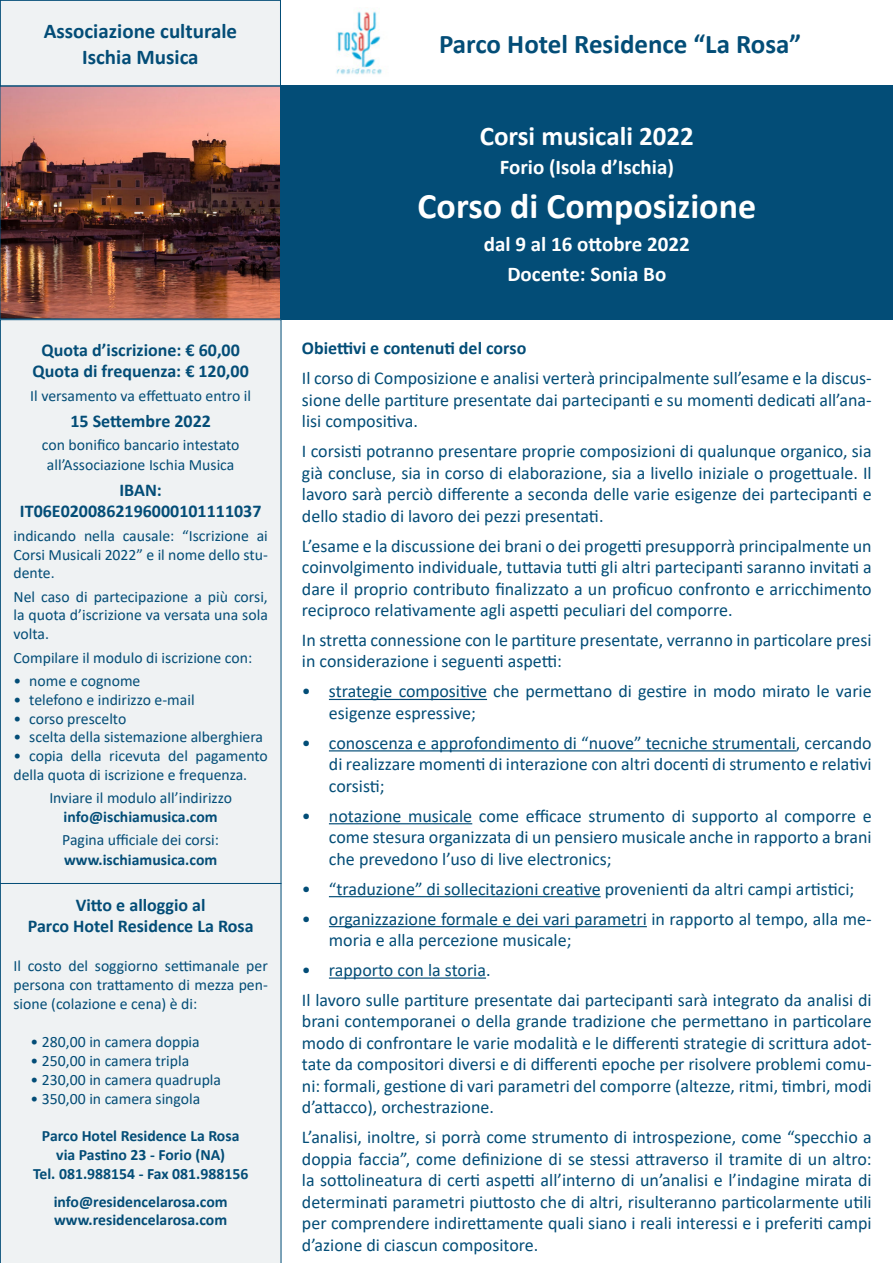
<style>
.page{position:relative;width:893px;height:1263px;background:#fff}
.page>*{position:absolute;margin:0;border:0;box-sizing:border-box;transform-origin:0 0}
.t1{font:700 36px "Calibri";color:#fff}
.t2{font:700 27px "Calibri";color:#034d77}
.t3{font:700 27px "Calibri";color:#fff}
.t4{font:700 21px "Calibri";color:#fff}
.t5{font:700 21px "Calibri";color:#034d77}
.t6{font:18px/21.5px "Calibri";color:#034d77;text-align:justify}
.t7{font:700 18px/21.6px "Calibri";color:#034d77;text-align:center}
.t8{font:15.75px/18.9px "Calibri";color:#034d77;text-align:justify}
.t9{font:700 15.75px "Calibri";color:#034d77}
</style>
<div class="page">
<img style="left:2px;top:88px;width:277px;height:229px">
<div style="left:0;top:86px;width:281px;height:233px;border:1px solid #034d77"></div>
<div style="left:0;top:0;width:280px;height:86px;background:#eff2f3"></div>
<div style="left:0;top:0;width:281px;height:86px;border:1px solid #034d77"></div>
<div style="left:281px;top:85px;width:612px;height:235px;background:#034d77"></div>
<hr style="left:329px;top:699px;width:158px;height:1px;background:#034d77">
<hr style="left:329px;top:750px;width:467px;height:1px;background:#034d77">
<hr style="left:329px;top:823px;width:143px;height:1px;background:#034d77">
<hr style="left:329px;top:896px;width:272px;height:1px;background:#034d77">
<hr style="left:329px;top:926px;width:318px;height:1px;background:#034d77">
<hr style="left:329px;top:977px;width:157px;height:2px;background:#034d77">
<img style="left:336px;top:11px;width:46px;height:64px">
<div style="left:0;top:319px;width:281px;height:944px;background:#eff2f3"></div>
<hr style="left:0;top:883px;width:281px;height:1px;background:#034d77">
<p class="t5" style="left:44px;top:17px;width:195px">Associazione culturale</p>
<p class="t5" style="left:82px;top:42px;width:118px">Ischia Musica</p>
<p class="t7" style="left:42px;top:338px;width:200px">Quota d’iscrizione: € 60,00</p>
<p class="t7" style="left:33px;top:360px;width:218px">Quota di frequenza: € 120,00</p>
<p class="t8" style="left:30px;top:386px;width:222px">Il versamento va effettuato entro il</p>
<p class="t7" style="left:70px;top:410px;width:142px">15 Settembre 2022</p>
<p class="t8" style="left:42px;top:435px;width:199px">con bonifico bancario intestato</p>
<p class="t8" style="left:47px;top:455px;width:189px">all’Associazione Ischia Musica</p>
<p class="t7" style="left:20px;top:479px;width:243px">IBAN:<br>IT06E0200862196000101111037</p>
<p class="t8" style="left:14px;top:525px;width:256px">indicando nella causale: “Iscrizione ai Corsi Musicali 2022” e il nome dello stu&shy;dente.</p>
<p class="t8" style="left:14px;top:586px;width:256px">Nel caso di partecipazione a più corsi, la quota d’iscrizione va versata una sola volta.</p>
<p class="t8" style="left:14px;top:647px;width:240px">Compilare il modulo di iscrizione con:</p>
<p class="t8" style="left:14px;top:671px;width:128px">• nome e cognome</p>
<p class="t8" style="left:14px;top:689px;width:183px">• telefono e indirizzo e-mail</p>
<p class="t8" style="left:14px;top:708px;width:114px">• corso prescelto</p>
<p class="t8" style="left:14px;top:727px;width:251px">• scelta della sistemazione alberghiera</p>
<p class="t8" style="left:14px;top:746px;width:256px">• copia della ricevuta del pagamento della quota di iscrizione e frequenza.</p>
<p class="t8" style="left:49px;top:788px;width:184px">Inviare il modulo all’indirizzo</p>
<p class="t9" style="left:64px;top:806px;width:156px">info@ischiamusica.com</p>
<p class="t8" style="left:62px;top:830px;width:158px">Pagina ufficiale dei corsi:</p>
<p class="t9" style="left:64px;top:849px;width:155px">www.ischiamusica.com</p>
<p class="t7" style="left:76px;top:894px;width:131px">Vitto e alloggio al</p>
<p class="t7" style="left:28px;top:915px;width:227px">Parco Hotel Residence La Rosa</p>
<p class="t8" style="left:14px;top:956px;width:256px">Il costo del soggiorno settimanale per persona con trattamento di mezza pen&shy;sione (colazione e cena) è di:</p>
<p class="t8" style="left:31px;top:1032px;width:171px">• 280,00 in camera doppia</p>
<p class="t8" style="left:31px;top:1051px;width:160px">• 250,00 in camera tripla</p>
<p class="t8" style="left:31px;top:1069px;width:192px">• 230,00 in camera quadrupla</p>
<p class="t8" style="left:31px;top:1088px;width:171px">• 350,00 in camera singola</p>
<p class="t9" style="left:42px;top:1125px;width:199px">Parco Hotel Residence La Rosa</p>
<p class="t9" style="left:56px;top:1144px;width:170px">via Pastino 23 - Forio (NA)</p>
<p class="t9" style="left:33px;top:1163px;width:217px">Tel. 081.988154 - Fax 081.988156</p>
<p class="t9" style="left:54px;top:1190px;width:176px">info@residencelarosa.com</p>
<p class="t9" style="left:54px;top:1209px;width:175px">www.residencelarosa.com</p>
<p class="t2" style="left:439px;top:25px;width:364px">Parco Hotel Residence “La Rosa”</p>
<p class="t3" style="left:480px;top:117px;width:216px">Corsi musicali 2022</p>
<p class="t4" style="left:500px;top:153px;width:176px">Forio (Isola d’Ischia)</p>
<p class="t1" style="left:418px;top:180px;width:340px">Corso di Composizione</p>
<p class="t4" style="left:484px;top:229px;width:207px">dal 9 al 16 ottobre 2022</p>
<p class="t4" style="left:507px;top:259px;width:160px">Docente: Sonia Bo</p>
<p class="t7" style="left:302px;top:337px;width:226px">Obiettivi e contenuti del corso</p>
<p class="t6" style="left:302px;top:367px;width:571px">Il corso di Composizione e analisi verterà principalmente sull’esame e la discus&shy;sione delle partiture presentate dai partecipanti e su momenti dedicati all’ana&shy;lisi compositiva.</p>
<p class="t6" style="left:302px;top:440px;width:571px">I corsisti potranno presentare proprie composizioni di qualunque organico, sia già concluse, sia in corso di elaborazione, sia a livello iniziale o progettuale. Il lavoro sarà perciò differente a seconda delle varie esigenze dei partecipanti e dello stadio di lavoro dei pezzi presentati.</p>
<p class="t6" style="left:302px;top:534px;width:571px">L’esame e la discussione dei brani o dei progetti presupporrà principalmente un coinvolgimento individuale, tuttavia tutti gli altri partecipanti saranno invitati a dare il proprio contributo finalizzato a un proficuo confronto e arricchimento reciproco relativamente agli aspetti peculiari del comporre.</p>
<p class="t6" style="left:302px;top:629px;width:571px">In stretta connessione con le partiture presentate, verranno in particolare presi in considerazione i seguenti aspetti:</p>
<p class="t6" style="left:329px;top:680px;width:544px;text-indent:-27px">• strategie compositive che permettano di gestire in modo mirato le varie esigenze espressive;</p>
<p class="t6" style="left:329px;top:732px;width:544px;text-indent:-27px">• conoscenza e approfondimento di “nuove” tecniche strumentali, cercando di realizzare momenti di interazione con altri docenti di strumento e relativi corsisti;</p>
<p class="t6" style="left:329px;top:804px;width:544px;text-indent:-27px">• notazione musicale come efficace strumento di supporto al comporre e come stesura organizzata di un pensiero musicale anche in rapporto a brani che prevedono l’uso di live electronics;</p>
<p class="t6" style="left:302px;top:877px;width:554px">• “traduzione” di sollecitazioni creative provenienti da altri campi artistici;</p>
<p class="t6" style="left:329px;top:907px;width:544px;text-indent:-27px">• organizzazione formale e dei vari parametri in rapporto al tempo, alla me&shy;moria e alla percezione musicale;</p>
<p class="t6" style="left:302px;top:959px;width:190px">• rapporto con la storia.</p>
<p class="t6" style="left:302px;top:989px;width:571px">Il lavoro sulle partiture presentate dai partecipanti sarà integrato da analisi di brani contemporanei o della grande tradizione che permettano in particolare modo di confrontare le varie modalità e le differenti strategie di scrittura adot&shy;tate da compositori diversi e di differenti epoche per risolvere problemi comu&shy;ni: formali, gestione di vari parametri del comporre (altezze, ritmi, timbri, modi d’attacco), orchestrazione.</p>
<p class="t6" style="left:302px;top:1126px;width:571px">L’analisi, inoltre, si porrà come strumento di introspezione, come “specchio a doppia faccia”, come definizione di se stessi attraverso il tramite di un altro: la sottolineatura di certi aspetti all’interno di un’analisi e l’indagine mirata di determinati parametri piuttosto che di altri, risulteranno particolarmente utili per comprendere indirettamente quali siano i reali interessi e i preferiti campi d’azione di ciascun compositore.</p>
</div>
